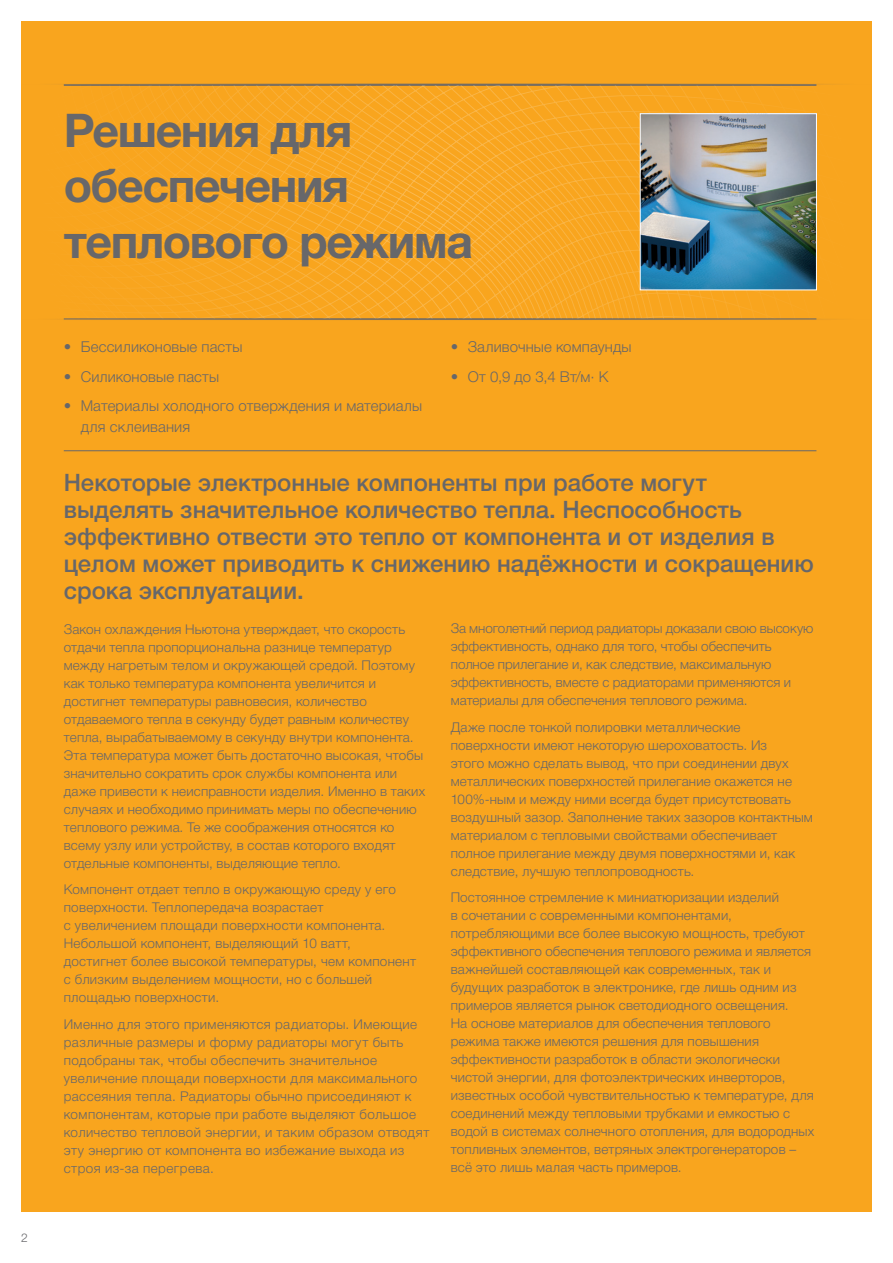
<style>
.page{position:relative;width:893px;height:1263px;background:#fff}
.page>*{position:absolute;margin:0;border:0;box-sizing:border-box;transform-origin:0 0}
.t1{font:700 46.5px/55.5px "Helvetica Neue LTCYR";letter-spacing:-.03em;color:#67676a}
.t2{font:500 24px/27px "Helvetica Neue LTCYR";color:#67676a}
.t3{font:300 15px/21px "Helvetica Neue LTCYR";letter-spacing:.01em;color:#67676a}
.t4{font:300 13.5px/18px "Helvetica Neue LTCYR";letter-spacing:.015em;color:#67676a}
.t5{font:300 12px "Helvetica Neue";color:#67676a}
</style>
<div class="page">
<div style="left:21px;top:21px;width:851px;height:1191px;background:#f9a51e"></div>
<hr style="left:64px;top:450px;width:752px;height:1px;background:#67676a">
<svg style="left:128px;top:87px;width:689px;height:230px"></svg>
<div style="left:21px;top:84px;width:851px;height:236px;border:2px solid #67676a"></div>
<img style="left:642px;top:115px;width:173px;height:173px">
<div style="left:640px;top:113px;width:177px;height:177px;border:1px solid #fff"></div>
<p class="t5" style="left:21px;top:1230px;width:8px">2</p>
<h1 class="t1" style="left:64px;top:102px;width:411px">Решения для обеспечения теплового режима</h1>
<p class="t3" style="left:64px;top:336px;width:180px">• Бессиликоновые пасты</p>
<p class="t3" style="left:64px;top:366px;width:157px">• Силиконовые пасты</p>
<p class="t3" style="left:81px;top:395px;width:343px;text-indent:-17px">• Материалы холодного отверждения и материалы для склеивания</p>
<p class="t3" style="left:451px;top:336px;width:182px">• Заливочные компаунды</p>
<p class="t3" style="left:451px;top:366px;width:159px">• От 0,9 до 3,4 Вт/м· К</p>
<p class="t2" style="left:64px;top:469px;width:751px">Некоторые электронные компоненты при работе могут выделять значительное количество тепла. Неспособность эффективно отвести это тепло от компонента и от изделия в целом может приводить к снижению надёжности и сокращению срока эксплуатации.</p>
<p class="t4" style="left:64px;top:620px;width:363px">Закон охлаждения Ньютона утверждает, что скорость отдачи тепла пропорциональна разнице температур между нагретым телом и окружающей средой. Поэтому как только температура компонента увеличится и достигнет температуры равновесия, количество отдаваемого тепла в секунду будет равным количеству тепла, вырабатываемому в секунду внутри компонента.<br>Эта температура может быть достаточно высокая, чтобы значительно сократить срок службы компонента или даже привести к неисправности изделия. Именно в таких случаях и необходимо принимать меры по обеспечению теплового режима. Те же соображения относятся ко всему узлу или устройству, в состав которого входят отдельные компоненты, выделяющие тепло.</p>
<p class="t4" style="left:64px;top:880px;width:354px">Компонент отдает тепло в окружающую среду у его поверхности. Теплопередача возрастает<br>с увеличением площади поверхности компонента.<br>Небольшой компонент, выделяющий 10 ватт, достигнет более высокой температуры, чем компонент с близким выделением мощности, но с большей площадью поверхности.</p>
<p class="t4" style="left:64px;top:1015px;width:367px">Именно для этого применяются радиаторы. Имеющие различные размеры и форму радиаторы могут быть подобраны так, чтобы обеспечить значительное увеличение площади поверхности для максимального рассеяния тепла. Радиаторы обычно присоединяют к компонентам, которые при работе выделяют большое количество тепловой энергии, и таким образом отводят эту энергию от компонента во избежание выхода из строя из-за перегрева.</p>
<p class="t4" style="left:451px;top:620px;width:364px">За многолетний период радиаторы доказали свою высокую эффективность, однако для того, чтобы обеспечить полное прилегание и, как следствие, максимальную эффективность, вместе с радиаторами применяются и материалы для обеспечения теплового режима.</p>
<p class="t4" style="left:451px;top:718px;width:364px">Даже после тонкой полировки металлические поверхности имеют некоторую шероховатость. Из<br>этого можно сделать вывод, что при соединении двух металлических поверхностей прилегание окажется не 100%-ным и между ними всегда будет присутствовать воздушный зазор. Заполнение таких зазоров контактным материалом с тепловыми свойствами обеспечивает полное прилегание между двумя поверхностями и, как следствие, лучшую теплопроводность.</p>
<p class="t4" style="left:451px;top:889px;width:365px">Постоянное стремление к миниатюризации изделий<br>в сочетании с современными компонентами, потребляющими все более высокую мощность, требуют эффективного обеспечения теплового режима и является важнейшей составляющей как современных, так и будущих разработок в электронике, где лишь одним из примеров является рынок светодиодного освещения.<br>На основе материалов для обеспечения теплового режима также имеются решения для повышения эффективности разработок в области экологически чистой энергии, для фотоэлектрических инверторов, известных особой чувствительностью к температуре, для соединений между тепловыми трубками и емкостью с водой в системах солнечного отопления, для водородных топливных элементов, ветряных электрогенераторов – всё это лишь малая часть примеров.</p>
</div>
